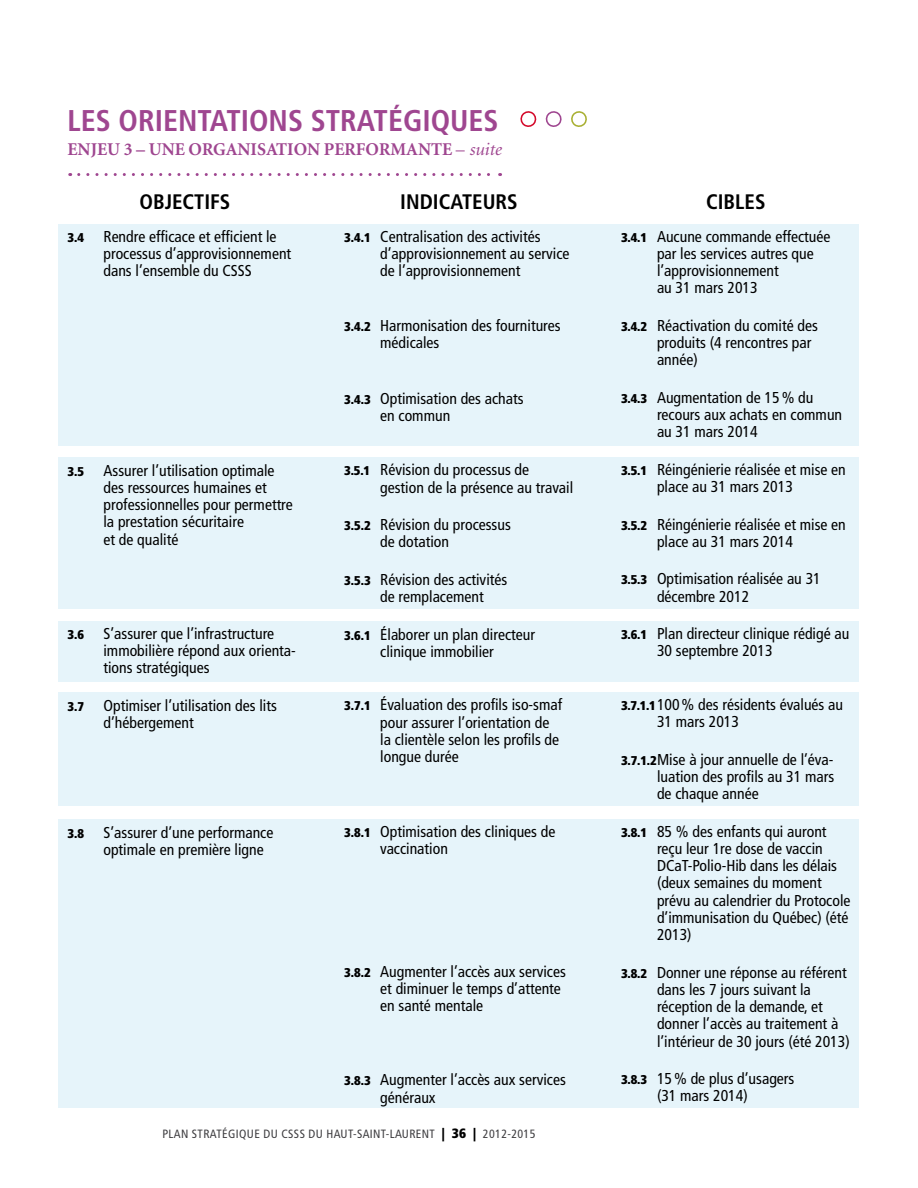
<style>
.page{position:relative;width:918px;height:1188px;background:#fff}
.page>*{position:absolute;margin:0;border:0;box-sizing:border-box;transform-origin:0 0}
.t1{font:700 condensed 30px "Frutiger";color:#9f4690}
.t2{font:700 condensed 21px "Frutiger";color:#000}
.t3{font:700 18px "Minion";color:#9f4690}
.t4{font:condensed 15.75px/17.2px "Frutiger";color:#000}
.t5{font:condensed 12px "Frutiger";letter-spacing:.03em;color:#3e3d40}
.s1{font-weight:400}
.s2{font-weight:400;font-style:italic}
.s3{font-weight:900;font-size:12.75px}
.s4{font-weight:900;font-size:13.5px;color:#000}
</style>
<div class="page">
<div style="left:58px;top:225px;width:801px;height:221px;background:#e6f4fa"></div>
<div style="left:58px;top:458px;width:801px;height:151px;background:#e6f4fa"></div>
<div style="left:58px;top:621px;width:801px;height:60px;background:#e6f4fa"></div>
<div style="left:58px;top:692px;width:801px;height:114px;background:#e6f4fa"></div>
<div style="left:58px;top:820px;width:801px;height:288px;background:#e6f4fa"></div>
<svg style="left:79px;top:173px;width:422px;height:3px"></svg>
<svg style="left:520px;top:111px;width:17px;height:16px"></svg>
<svg style="left:545px;top:111px;width:17px;height:16px"></svg>
<svg style="left:571px;top:111px;width:16px;height:16px"></svg>
<h1 class="t1" style="left:68px;top:102px;width:433px">LES ORIENTATIONS STRATÉGIQUES</h1>
<p class="t3" style="left:68px;top:140px;width:435px">ENJEU 3 – UNE ORGANISATION PERFORMANTE <span class="s1">–</span> <span class="s2">suite</span></p>
<h2 class="t2" style="left:139px;top:189px;width:93px">OBJECTIFS</h2>
<h2 class="t2" style="left:400px;top:189px;width:119px">INDICATEURS</h2>
<h2 class="t2" style="left:706px;top:189px;width:61px">CIBLES</h2>
<p class="t4" style="left:103px;top:228px;width:189px;text-indent:-36px"><span class="s3">3.4</span> Rendre efficace et efficient le processus d’approvisionnement dans l’ensemble du CSSS</p>
<p class="t4" style="left:657px;top:228px;width:175px;text-indent:-36px"><span class="s3">3.4.1</span> Aucune commande effectuée par les services autres que l’approvisionnement<br>au 31 mars 2013</p>
<p class="t4" style="left:657px;top:317px;width:162px;text-indent:-36px"><span class="s3">3.4.2</span> Réactivation du comité des produits (4 rencontres par année)</p>
<p class="t4" style="left:657px;top:389px;width:187px;text-indent:-36px"><span class="s3">3.4.3</span> Augmentation de 15% du recours aux achats en commun au 31 mars 2014</p>
<p class="t4" style="left:657px;top:461px;width:190px;text-indent:-36px"><span class="s3">3.5.1</span> Réingénierie réalisée et mise en place au 31 mars 2013</p>
<p class="t4" style="left:657px;top:516px;width:190px;text-indent:-36px"><span class="s3">3.5.2</span> Réingénierie réalisée et mise en place au 31 mars 2014</p>
<p class="t4" style="left:657px;top:571px;width:165px;text-indent:-36px"><span class="s3">3.5.3</span> Optimisation réalisée au 31 décembre 2012</p>
<p class="t4" style="left:657px;top:625px;width:194px;text-indent:-36px"><span class="s3">3.6.1</span> Plan directeur clinique rédigé au<br>30 septembre 2013</p>
<p class="t4" style="left:657px;top:696px;width:188px;text-indent:-36px"><span class="s3">3.7.1.1</span>100% des résidents évalués au<br>31 mars 2013</p>
<p class="t4" style="left:657px;top:751px;width:179px;text-align:justify;text-indent:-36px"><span class="s3">3.7.1.2</span>Mise à jour annuelle de l’éva&shy;luation des profils au 31 mars de chaque année</p>
<p class="t4" style="left:657px;top:823px;width:195px;text-indent:-36px"><span class="s3">3.8.1</span> 85 % des enfants qui auront reçu leur 1re dose de vaccin<br>DCaT-Polio-Hib dans les délais (deux semaines du moment prévu au calendrier du Protocole d’immunisation du Québec) (été<br>2013)</p>
<p class="t4" style="left:657px;top:964px;width:194px;text-indent:-36px"><span class="s3">3.8.2</span> Donner une réponse au référent dans les 7 jours suivant la réception de la demande, et donner l’accès au traitement à l’intérieur de 30 jours (été 2013)</p>
<p class="t4" style="left:657px;top:1070px;width:139px;text-indent:-36px"><span class="s3">3.8.3</span> 15% de plus d’usagers (31 mars 2014)</p>
<p class="t4" style="left:380px;top:228px;width:191px;text-indent:-36px"><span class="s3">3.4.1</span> Centralisation des activités d’approvisionnement au service de l’approvisionnement</p>
<p class="t4" style="left:380px;top:317px;width:182px;text-indent:-36px"><span class="s3">3.4.2</span> Harmonisation des fournitures médicales</p>
<p class="t4" style="left:380px;top:390px;width:145px;text-indent:-36px"><span class="s3">3.4.3</span> Optimisation des achats en commun</p>
<p class="t4" style="left:380px;top:461px;width:194px;text-indent:-36px"><span class="s3">3.5.1</span> Révision du processus de gestion de la présence au travail</p>
<p class="t4" style="left:380px;top:516px;width:132px;text-indent:-36px"><span class="s3">3.5.2</span> Révision du processus de dotation</p>
<p class="t4" style="left:380px;top:571px;width:129px;text-indent:-36px"><span class="s3">3.5.3</span> Révision des activités de remplacement</p>
<p class="t4" style="left:344px;top:626px;width:192px;text-align:center"><span class="s3">3.6.1</span> Élaborer un plan directeur clinique immobilier</p>
<p class="t4" style="left:380px;top:696px;width:183px;text-indent:-36px"><span class="s3">3.7.1</span> Évaluation des profils iso-smaf pour assurer l’orientation de la clientèle selon les profils de longue durée</p>
<p class="t4" style="left:104px;top:462px;width:191px;text-indent:-36px"><span class="s3">3.5</span> Assurer l’utilisation optimale des ressources humaines et professionnelles pour permettre la prestation sécuritaire<br>et de qualité</p>
<p class="t4" style="left:104px;top:625px;width:194px;text-indent:-36px"><span class="s3">3.6</span> S’assurer que l’infrastructure immobilière répond aux orienta&shy;tions stratégiques</p>
<p class="t4" style="left:103px;top:697px;width:175px;text-indent:-36px"><span class="s3">3.7</span> Optimiser l’utilisation des lits d’hébergement</p>
<p class="t4" style="left:380px;top:823px;width:177px;text-indent:-36px"><span class="s3">3.8.1</span> Optimisation des cliniques de vaccination</p>
<p class="t4" style="left:103px;top:824px;width:171px;text-indent:-36px"><span class="s3">3.8</span> S’assurer d’une performance optimale en première ligne</p>
<p class="t4" style="left:380px;top:963px;width:187px;text-indent:-36px"><span class="s3">3.8.2</span> Augmenter l’accès aux services et diminuer le temps d’attente en santé mentale</p>
<p class="t4" style="left:380px;top:1071px;width:187px;text-indent:-36px"><span class="s3">3.8.3</span> Augmenter l’accès aux services généraux</p>
<p class="t5" style="left:162px;top:1127px;width:375px">PLAN STRATÉGIQUE DU CSSS DU HAUT-SAINT-LAURENT <span class="s4">| 36 |</span> 2012-2015</p>
</div>
